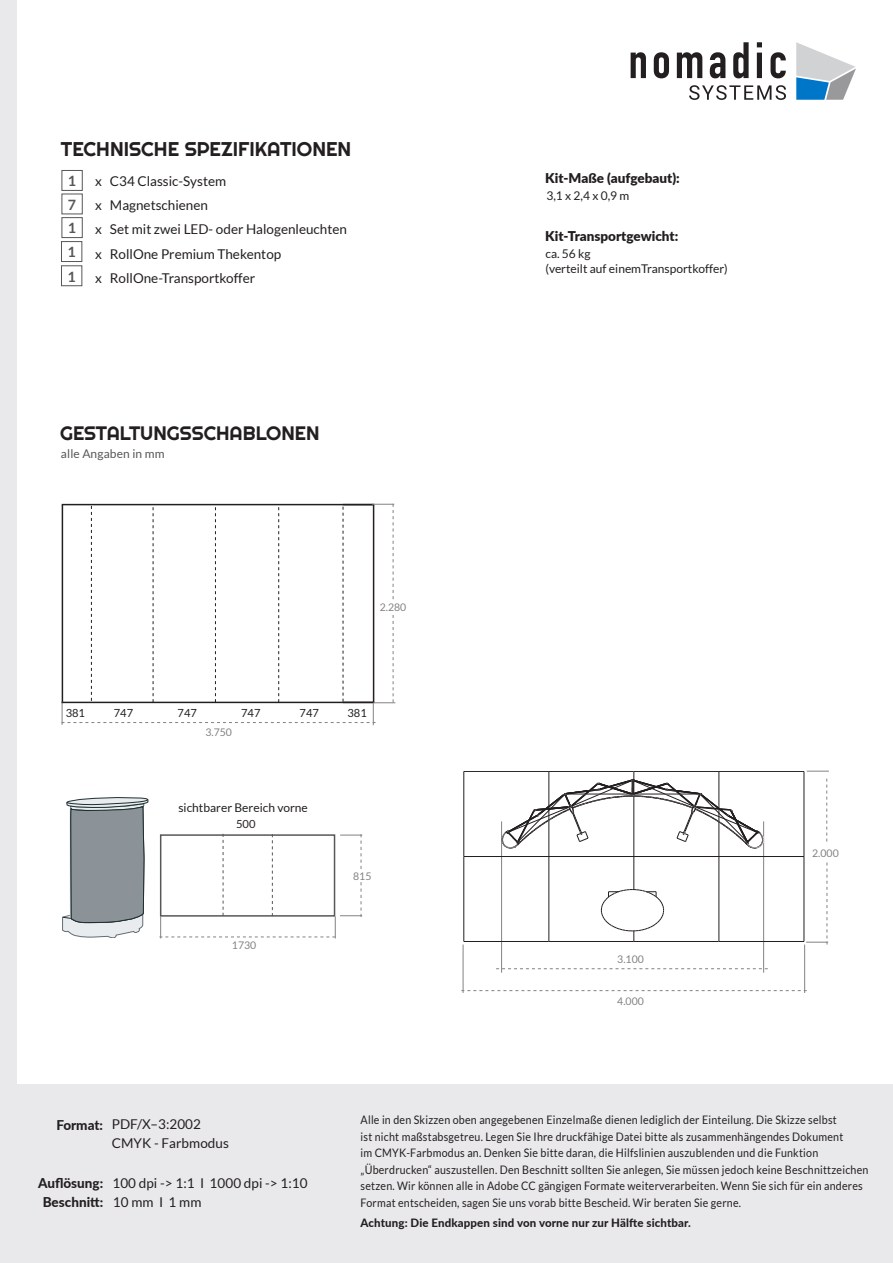
<style>
.page{position:relative;width:893px;height:1263px;background:#fff}
.page>*{position:absolute;margin:0;border:0;box-sizing:border-box;transform-origin:0 0}
.t1{font:19.8px "Righteous";color:#231f20}
.t2{font:19.5px "Righteous";color:#231f20}
.t3{font:700 14.25px/23.5px "Lato";color:#575759}
.t4{font:13.5px/24.3px "Lato";color:#231f20}
.t5{font:900 13.5px "Lato";color:#231f20}
.t6{font:800 13.5px/19.4px "Lato";color:#231f20;text-align:center}
.t7{font:12px/14.4px "Lato";color:#231f20}
.t8{font:12px "Lato";letter-spacing:.01em;color:#575759}
.t9{font:11.7px/16.5px "Lato";letter-spacing:.02em;color:#231f20;scale:.91 1}
.t10{font:800 11.55px "Lato";letter-spacing:.01em;color:#231f20}
.t11{font:11.1px "Lato";color:#231f20}
.t12{font:10.5px "Lato";color:#828283}
</style>
<div class="page">
<div style="left:62px;top:170px;width:21px;height:21px;border:1px solid #575759"></div>
<div style="left:62px;top:194px;width:21px;height:20px;border:1px solid #575759"></div>
<div style="left:61px;top:241px;width:21px;height:21px;border:1px solid #575759"></div>
<div style="left:61px;top:265px;width:21px;height:21px;border:1px solid #575759"></div>
<svg style="left:61px;top:504px;width:334px;height:221px"></svg>
<div style="left:62px;top:217px;width:21px;height:21px;border:1px solid #575759"></div>
<hr style="left:463px;top:944px;width:1px;height:49px;background:#828283">
<hr style="left:501px;top:821px;width:1px;height:152px;background:#828283">
<hr style="left:763px;top:821px;width:1px;height:152px;background:#828283">
<hr style="left:804px;top:944px;width:1px;height:49px;background:#828283">
<svg style="left:461px;top:990px;width:346px;height:1px"></svg>
<svg style="left:496px;top:968px;width:272px;height:1px"></svg>
<svg style="left:807px;top:771px;width:22px;height:1px"></svg>
<svg style="left:826px;top:778px;width:1px;height:63px"></svg>
<svg style="left:806px;top:862px;width:22px;height:82px"></svg>
<svg style="left:796px;top:42px;width:60px;height:58px"></svg>
<svg style="left:631px;top:52px;width:15px;height:26px"></svg>
<svg style="left:654px;top:52px;width:15px;height:26px"></svg>
<svg style="left:677px;top:52px;width:25px;height:26px"></svg>
<svg style="left:710px;top:52px;width:15px;height:26px"></svg>
<svg style="left:733px;top:42px;width:16px;height:36px"></svg>
<svg style="left:757px;top:42px;width:5px;height:36px"></svg>
<svg style="left:770px;top:52px;width:16px;height:26px"></svg>
<svg style="left:689px;top:85px;width:97px;height:15px"></svg>
<svg style="left:62px;top:797px;width:86px;height:141px;background:#a2a8ac"></svg>
<svg style="left:159px;top:834px;width:203px;height:104px"></svg>
<div style="left:0;top:0;width:16px;height:1263px;background:#e9e8ea"></div>
<div style="left:0;top:1084px;width:893px;height:179px;background:#e9e8ea"></div>
<hr style="left:804px;top:771px;width:1px;height:85px;background:#231f20">
<hr style="left:463px;top:856px;width:1px;height:85px;background:#231f20">
<hr style="left:464px;top:941px;width:85px;height:1px;background:#231f20">
<hr style="left:719px;top:771px;width:85px;height:1px;background:#231f20">
<hr style="left:634px;top:941px;width:85px;height:1px;background:#231f20">
<hr style="left:549px;top:941px;width:85px;height:1px;background:#231f20">
<hr style="left:549px;top:820px;width:1px;height:121px;background:#231f20">
<hr style="left:633px;top:796px;width:1px;height:93px;background:#231f20">
<hr style="left:719px;top:822px;width:1px;height:119px;background:#231f20">
<hr style="left:463px;top:771px;width:1px;height:85px;background:#231f20">
<hr style="left:464px;top:771px;width:85px;height:1px;background:#231f20">
<hr style="left:804px;top:856px;width:1px;height:85px;background:#231f20">
<hr style="left:719px;top:941px;width:85px;height:1px;background:#231f20">
<hr style="left:464px;top:856px;width:340px;height:1px;background:#231f20">
<svg style="left:601px;top:889px;width:63px;height:52px"></svg>
<svg style="left:502px;top:771px;width:262px;height:78px"></svg>
<h1 class="t1" style="left:61px;top:137px;width:292px">TECHNISCHE SPEZIFIKATIONEN</h1>
<p class="t3" style="left:68px;top:169px;width:10px">1<br>7</p>
<p class="t3" style="left:68px;top:240px;width:10px;line-height:24.2px">1<br>1</p>
<p class="t3" style="left:68px;top:216px;width:10px">1</p>
<p class="t4" style="left:95px;top:169px;width:253px">x C34 Classic-System<br>x Magnetschienen<br>x Set mit zwei LED- oder Halogenleuchten x RollOne Premium Thekentop<br>x RollOne-Transportkoffer</p>
<p class="t5" style="left:545px;top:168px;width:136px">Kit-Maße (aufgebaut):</p>
<p class="t7" style="left:546px;top:188px;width:84px">3,1 x 2,4 x 0,9 m</p>
<p class="t5" style="left:545px;top:226px;width:135px">Kit-Transportgewicht:</p>
<p class="t7" style="left:545px;top:247px;width:184px">ca. 56 kg<br>(verteilt auf einemTransportkoffer)</p>
<h2 class="t2" style="left:60px;top:421px;width:261px">GESTALTUNGSSCHABLONEN</h2>
<p class="t8" style="left:61px;top:447px;width:105px">alle Angaben in mm</p>
<p class="t12" style="left:380px;top:601px;width:28px">2.280</p>
<p class="t11" style="left:66px;top:707px;width:21px">381</p>
<p class="t11" style="left:114px;top:707px;width:21px">747</p>
<p class="t11" style="left:178px;top:707px;width:21px">747</p>
<p class="t11" style="left:241px;top:707px;width:21px">747</p>
<p class="t11" style="left:300px;top:707px;width:21px">747</p>
<p class="t11" style="left:347px;top:707px;width:21px">381</p>
<p class="t12" style="left:205px;top:726px;width:28px">3.750</p>
<p class="t7" style="left:178px;top:800px;width:131px">sichtbarer Bereich vorne</p>
<p class="t11" style="left:236px;top:818px;width:21px">500</p>
<p class="t12" style="left:232px;top:939px;width:26px">1730</p>
<p class="t12" style="left:353px;top:870px;width:20px">815</p>
<p class="t12" style="left:617px;top:954px;width:28px">3.100</p>
<p class="t12" style="left:617px;top:995px;width:28px">4.000</p>
<p class="t12" style="left:812px;top:847px;width:28px">2.000</p>
<p class="t6" style="left:56px;top:1114px;width:48px">Format:</p>
<p class="t6" style="left:38px;top:1172px;width:67px">Auflösung:<br>Beschnitt:</p>
<p class="t4" style="left:112px;top:1114px;width:119px;line-height:19.5px">PDF/X–3:2002<br>CMYK - Farbmodus</p>
<p class="t4" style="left:112px;top:1173px;width:197px;line-height:19.4px">100 dpi -&gt; 1:1 I 1000 dpi -&gt; 1:10<br>10 mm I 1 mm</p>
<p class="t9" style="left:361px;top:1112px;width:560px">Alle in den Skizzen oben angegebenen Einzelmaße dienen lediglich der Einteilung. Die Skizze selbst<br>ist nicht maßstabsgetreu. Legen Sie Ihre druckfähige Datei bitte als zusammenhängendes Dokument<br>im CMYK-Farbmodus an. Denken Sie bitte daran, die Hilfslinien auszublenden und die Funktion „Überdrucken“ auszustellen. Den Beschnitt sollten Sie anlegen, Sie müssen jedoch keine Beschnittzeichen setzen. Wir können alle in Adobe CC gängigen Formate weiterverarbeiten. Wenn Sie sich für ein anderes Format entscheiden, sagen Sie uns vorab bitte Bescheid. Wir beraten Sie gerne.</p>
<p class="t10" style="left:361px;top:1214px;width:332px">Achtung: Die Endkappen sind von vorne nur zur Hälfte sichtbar.</p>
</div>
